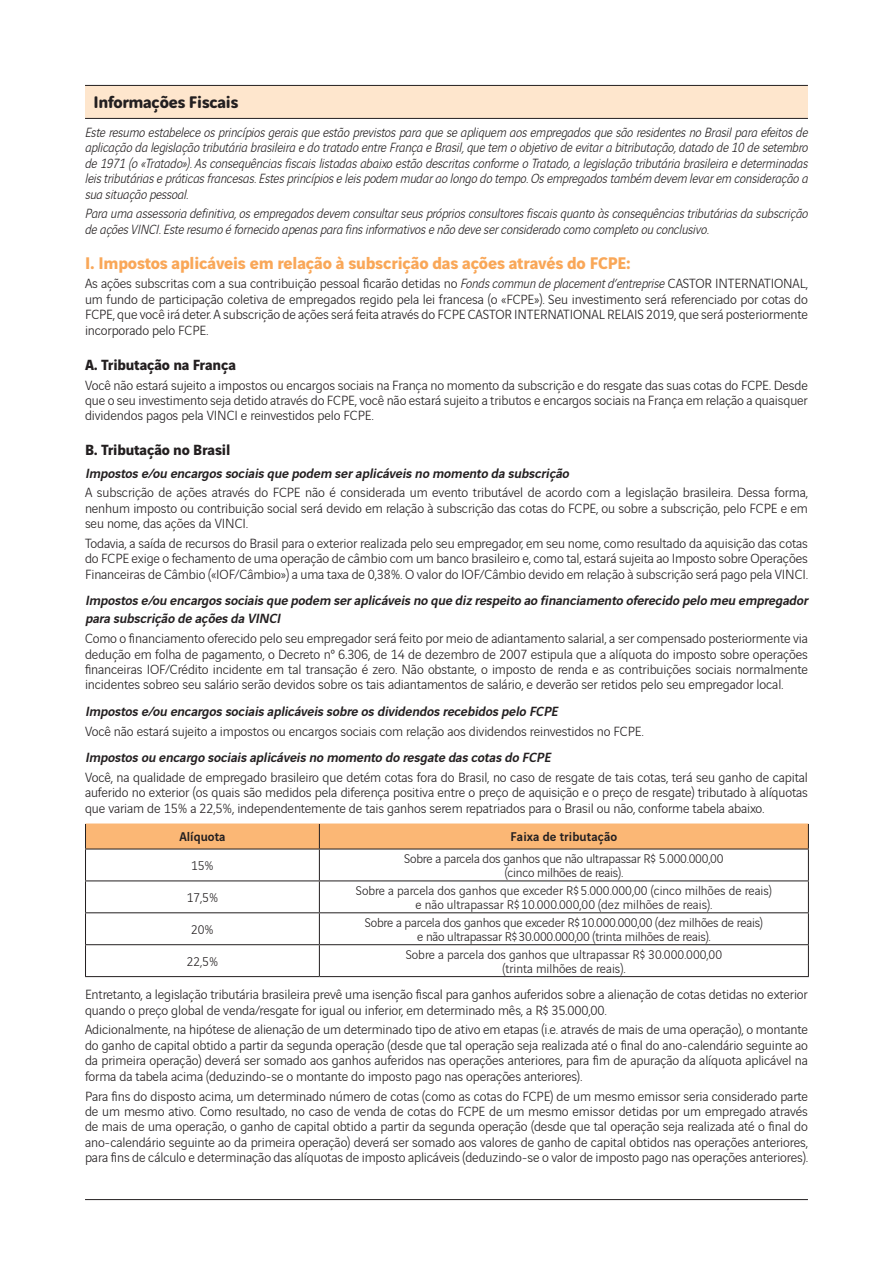
<style>
.page{position:relative;width:893px;height:1263px;background:#fff}
.page>*{position:absolute;margin:0;border:0;box-sizing:border-box;transform-origin:0 0}
.t1{font:700 18px "Vinci Sans";letter-spacing:-.01em;color:#f9a758}
.t2{font:700 18px "Vinci Rounded";letter-spacing:-.02em;color:#231f20}
.t3{font:700 15.75px "Vinci Sans";letter-spacing:-.01em;color:#231f20}
.t4{font:300 14.25px/15.5px "Vinci Sans";letter-spacing:-.01em;color:#231f20;text-align:justify}
.t5{font:italic 300 14.25px/15.5px "Vinci Sans";letter-spacing:-.01em;color:#231f20;text-align:justify}
.t6{font:italic 500 14.25px/18px "Vinci Sans";color:#231f20}
.t7{font:300 13.5px/13.5px "Vinci Sans";letter-spacing:-.015em;color:#231f20;text-align:center}
.t8{font:500 13.5px "Vinci Sans";letter-spacing:.005em;color:#231f20}
.s1{font-style:italic}
</style>
<div class="page">
<hr style="left:85px;top:1199px;width:723px;height:1px;background:#231f20">
<div style="left:85px;top:85px;width:723px;height:33px;background:#fee6cd"></div>
<hr style="left:85px;top:85px;width:723px;height:1px;background:#231f20">
<hr style="left:85px;top:118px;width:723px;height:1px;background:#231f20">
<hr style="left:85px;top:880px;width:234px;height:1px;background:#231f20">
<hr style="left:319px;top:880px;width:490px;height:1px;background:#231f20">
<hr style="left:85px;top:912px;width:234px;height:1px;background:#231f20">
<hr style="left:319px;top:912px;width:490px;height:1px;background:#231f20">
<hr style="left:85px;top:944px;width:234px;height:1px;background:#231f20">
<hr style="left:319px;top:944px;width:490px;height:1px;background:#231f20">
<hr style="left:85px;top:976px;width:234px;height:1px;background:#231f20">
<hr style="left:319px;top:976px;width:490px;height:1px;background:#231f20">
<svg style="left:85px;top:823px;width:724px;height:26px;background:#f6b475"></svg>
<hr style="left:85px;top:849px;width:1px;height:31px;background:#231f20">
<hr style="left:319px;top:849px;width:1px;height:31px;background:#231f20">
<hr style="left:808px;top:849px;width:1px;height:31px;background:#231f20">
<hr style="left:85px;top:881px;width:1px;height:31px;background:#231f20">
<hr style="left:319px;top:881px;width:1px;height:31px;background:#231f20">
<hr style="left:808px;top:881px;width:1px;height:31px;background:#231f20">
<hr style="left:85px;top:913px;width:1px;height:31px;background:#231f20">
<hr style="left:319px;top:913px;width:1px;height:31px;background:#231f20">
<hr style="left:808px;top:913px;width:1px;height:31px;background:#231f20">
<hr style="left:85px;top:945px;width:1px;height:31px;background:#231f20">
<hr style="left:319px;top:945px;width:1px;height:31px;background:#231f20">
<hr style="left:808px;top:945px;width:1px;height:31px;background:#231f20">
<p class="t2" style="left:94px;top:89px;width:146px">Informações Fiscais</p>
<p class="t5" style="left:85px;top:123px;width:724px">Este resumo estabelece os princípios gerais que estão previstos para que se apliquem aos empregados que são residentes no Brasil para efeitos de aplicação da legislação tributária brasileira e do tratado entre França e Brasil, que tem o objetivo de evitar a bitributação, datado de 10 de setembro de 1971 (o «Tratado»). As consequências fiscais listadas abaixo estão descritas conforme o Tratado, a legislação tributária brasileira e determinadas leis tributárias e práticas francesas. Estes princípios e leis podem mudar ao longo do tempo. Os empregados também devem levar em consideração a sua situação pessoal.</p>
<p class="t5" style="left:85px;top:205px;width:724px">Para uma assessoria definitiva, os empregados devem consultar seus próprios consultores fiscais quanto às consequências tributárias da subscrição de ações VINCI. Este resumo é fornecido apenas para fins informativos e não deve ser considerado como completo ou conclusivo.</p>
<p class="t1" style="left:85px;top:249px;width:547px">I. Impostos aplicáveis em relação à subscrição das ações através do FCPE:</p>
<p class="t4" style="left:85px;top:275px;width:724px">As ações subscritas com a sua contribuição pessoal ficarão detidas no <span class="s1">Fonds commun de placement d’entreprise</span> CASTOR INTERNATIONAL, um fundo de participação coletiva de empregados regido pela lei francesa (o «FCPE»). Seu investimento será referenciado por cotas do FCPE, que você irá deter. A subscrição de ações será feita através do FCPE CASTOR INTERNATIONAL RELAIS 2019, que será posteriormente incorporado pelo FCPE.</p>
<p class="t3" style="left:85px;top:352px;width:152px">A. Tributação na França</p>
<p class="t4" style="left:85px;top:376px;width:724px">Você não estará sujeito a impostos ou encargos sociais na França no momento da subscrição e do resgate das suas cotas do FCPE. Desde que o seu investimento seja detido através do FCPE, você não estará sujeito a tributos e encargos sociais na França em relação a quaisquer dividendos pagos pela VINCI e reinvestidos pelo FCPE.</p>
<p class="t3" style="left:85px;top:438px;width:147px">B. Tributação no Brasil</p>
<p class="t6" style="left:85px;top:463px;width:489px">Impostose/ou encargossociaisque podem seraplicáveisno momento dasubscrição</p>
<p class="t4" style="left:85px;top:484px;width:724px">A subscrição de ações através do FCPE não é considerada um evento tributável de acordo com a legislação brasileira. Dessa forma, nenhum imposto ou contribuição social será devido em relação à subscrição das cotas do FCPE, ou sobre a subscrição, pelo FCPE e em seu nome, das ações da VINCI.</p>
<p class="t4" style="left:85px;top:534px;width:724px">Todavia, a saída de recursos do Brasil para o exterior realizada pelo seu empregador, em seu nome, como resultado da aquisição das cotas do FCPE exige o fechamento de uma operação de câmbio com um banco brasileiro e, como tal, estará sujeita ao Imposto sobre Operações Financeiras de Câmbio («IOF/Câmbio») a uma taxa de 0,38%. O valor do IOF/Câmbio devido em relação à subscrição será pago pela VINCI.</p>
<p class="t6" style="left:85px;top:590px;width:728px">Impostose/ou encargossociaisque podem seraplicáveisno que dizrespeito ao financiamento oferecido pelo meu empregador parasubscrição de açõesdaVINCI</p>
<p class="t4" style="left:85px;top:629px;width:724px">Como o financiamento oferecido pelo seu empregador será feito por meio de adiantamento salarial, a ser compensado posteriormente via dedução em folha de pagamento, o Decreto nº 6.306, de 14 de dezembro de 2007 estipula que a alíquota do imposto sobre operações financeiras IOF/Crédito incidente em tal transação é zero. Não obstante, o imposto de renda e as contribuições sociais normalmente incidentes sobreo seu salário serão devidos sobre os tais adiantamentos de salário, e deverão ser retidos pelo seu empregador local.</p>
<p class="t6" style="left:85px;top:701px;width:478px">Impostose/ou encargossociaisaplicáveissobre osdividendosrecebidospelo FCPE</p>
<p class="t4" style="left:85px;top:722px;width:560px">Você não estará sujeito a impostos ou encargos sociais com relação aos dividendos reinvestidos no FCPE.</p>
<p class="t6" style="left:85px;top:747px;width:470px">Impostosou encargo sociaisaplicáveisno momento do resgate dascotasdo FCPE</p>
<p class="t4" style="left:85px;top:768px;width:724px">Você, na qualidade de empregado brasileiro que detém cotas fora do Brasil, no caso de resgate de tais cotas, terá seu ganho de capital auferido no exterior (os quais são medidos pela diferença positiva entre o preço de aquisição e o preço de resgate) tributado à alíquotas que variam de 15% a 22,5%, independentemente de tais ganhos serem repatriados para o Brasil ou não, conforme tabela abaixo.</p>
<p class="t8" style="left:179px;top:827px;width:48px">Alíquota</p>
<p class="t8" style="left:511px;top:827px;width:108px">Faixa de tributação</p>
<p class="t7" style="left:191px;top:858px;width:24px">15%</p>
<p class="t7" style="left:404px;top:851px;width:321px">Sobre a parcela dos ganhos que não ultrapassar R$ 5.000.000,00 (cinco milhões de reais).</p>
<p class="t7" style="left:187px;top:890px;width:33px">17,5%</p>
<p class="t7" style="left:356px;top:883px;width:418px">Sobre a parcela dos ganhos que exceder R$ 5.000.000,00 (cinco milhões de reais) e não ultrapassar R$ 10.000.000,00 (dez milhões de reais).</p>
<p class="t7" style="left:191px;top:922px;width:24px">20%</p>
<p class="t7" style="left:365px;top:915px;width:400px">Sobre a parcela dos ganhos que exceder R$10.000.000,00 (dez milhões de reais) e não ultrapassar R$30.000.000,00 (trinta milhões de reais).</p>
<p class="t7" style="left:187px;top:953px;width:33px">22,5%</p>
<p class="t7" style="left:406px;top:947px;width:318px">Sobre a parcela dos ganhos que ultrapassar R$ 30.000.000,00 (trinta milhões de reais).</p>
<p class="t4" style="left:85px;top:986px;width:724px">Entretanto, a legislação tributária brasileira prevê uma isenção fiscal para ganhos auferidos sobre a alienação de cotas detidas no exterior quando o preço global de venda/resgate for igual ou inferior, em determinado mês, a R$ 35.000,00.</p>
<p class="t4" style="left:85px;top:1021px;width:724px">Adicionalmente, na hipótese de alienação de um determinado tipo de ativo em etapas (i.e. através de mais de uma operação), o montante do ganho de capital obtido a partir da segunda operação (desde que tal operação seja realizada até o final do ano-calendário seguinte ao da primeira operação) deverá ser somado aos ganhos auferidos nas operações anteriores, para fim de apuração da alíquota aplicável na forma da tabela acima (deduzindo-se o montante do imposto pago nas operações anteriores).</p>
<p class="t4" style="left:85px;top:1087px;width:724px">Para fins do disposto acima, um determinado número de cotas (como as cotas do FCPE) de um mesmo emissor seria considerado parte de um mesmo ativo. Como resultado, no caso de venda de cotas do FCPE de um mesmo emissor detidas por um empregado através de mais de uma operação, o ganho de capital obtido a partir da segunda operação (desde que tal operação seja realizada até o final do ano-calendário seguinte ao da primeira operação) deverá ser somado aos valores de ganho de capital obtidos nas operações anteriores, para fins de cálculo e determinação das alíquotas de imposto aplicáveis (deduzindo-se o valor de imposto pago nas operações anteriores).</p>
</div>
